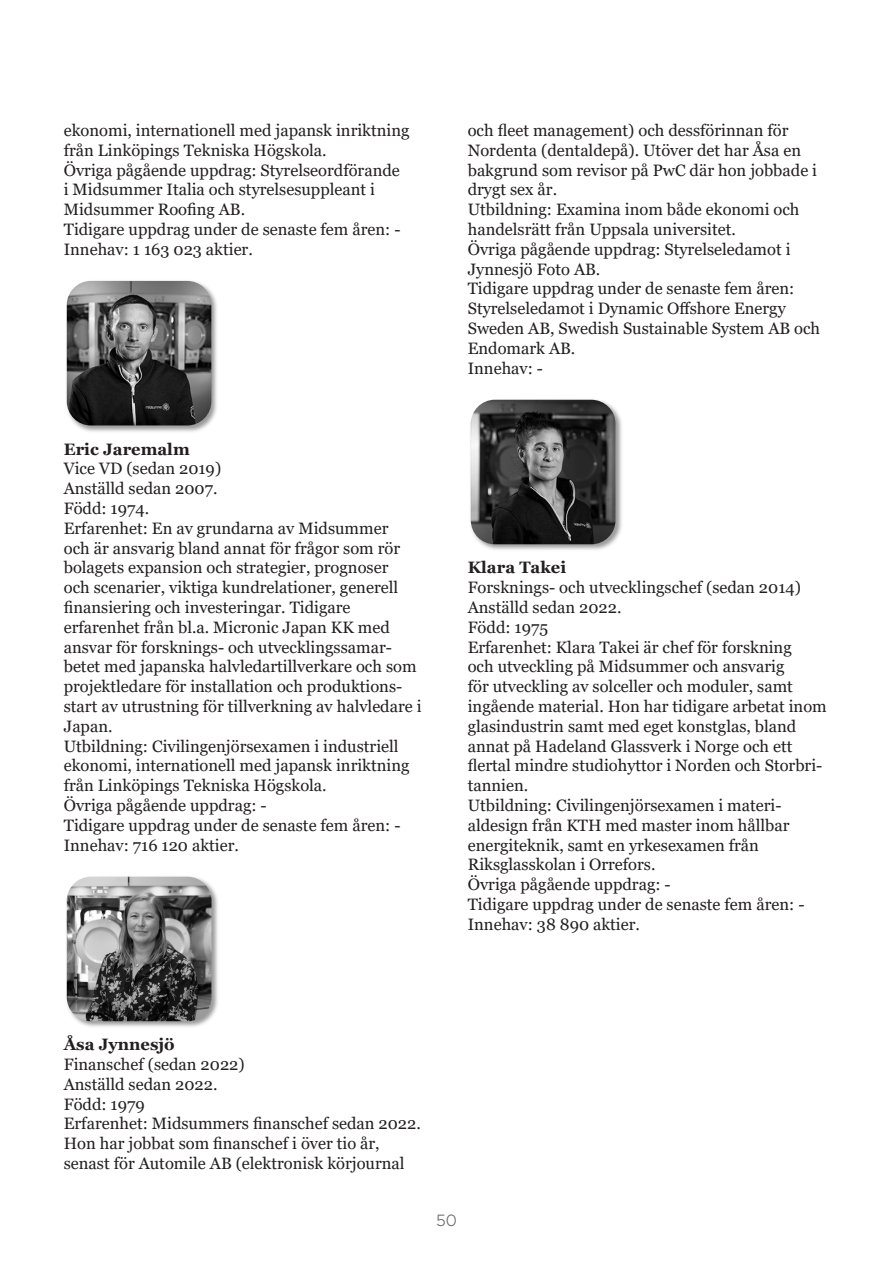
<style>
.page{position:relative;width:893px;height:1263px;background:#fff}
.page>*{position:absolute;margin:0;border:0;box-sizing:border-box;transform-origin:0 0}
.Brödtext{font:16.5px/19.8px "Georgia";color:#231f20}
.Brödtext_Bold{font:700 16.5px "Georgia";color:#231f20}
.t1{font:300 16.5px "Metropolis";color:#6c6d70}
</style>
<div class="page">
<img style="left:66px;top:280px;width:151px;height:152px">
<img style="left:67px;top:281px;width:144px;height:144px">
<img style="left:66px;top:876px;width:152px;height:151px">
<img style="left:67px;top:877px;width:145px;height:144px">
<img style="left:470px;top:399px;width:152px;height:151px">
<img style="left:471px;top:400px;width:144px;height:144px">
<p class="Brödtext" style="left:64px;top:121px;width:347px">ekonomi, internationell med japansk inriktning från Linköpings Tekniska Högskola.</p>
<p class="Brödtext" style="left:64px;top:160px;width:338px">Övriga pågående uppdrag: Styrelseordförande i Midsummer Italia och styrelsesuppleant i<br>Midsummer Roofing AB.</p>
<p class="Brödtext" style="left:64px;top:220px;width:338px">Tidigare uppdrag under de senaste fem åren: -</p>
<p class="Brödtext" style="left:64px;top:240px;width:191px">Innehav: 1 163 023 aktier.</p>
<p class="Brödtext_Bold" style="left:64px;top:438px;width:127px">Eric Jaremalm</p>
<p class="Brödtext" style="left:64px;top:459px;width:159px">Vice VD (sedan 2019)</p>
<p class="Brödtext" style="left:64px;top:479px;width:155px">Anställd sedan 2007.</p>
<p class="Brödtext" style="left:64px;top:499px;width:87px">Född: 1974.</p>
<p class="Brödtext" style="left:64px;top:518px;width:359px">Erfarenhet: En av grundarna av Midsummer<br>och är ansvarig bland annat för frågor som rör bolagets expansion och strategier, prognoser<br>och scenarier, viktiga kundrelationer, generell finansiering och investeringar. Tidigare erfarenhet från bl.a. Micronic Japan KK med ansvar för forsknings- och utvecklingssamar&shy;betet med japanska halvledartillverkare och som projektledare för installation och produktions&shy;start av utrustning för tillverkning av halvledare i Japan.</p>
<p class="Brödtext" style="left:64px;top:736px;width:347px">Utbildning: Civilingenjörsexamen i industriell ekonomi, internationell med japansk inriktning från Linköpings Tekniska Högskola.</p>
<p class="Brödtext" style="left:64px;top:796px;width:204px">Övriga pågående uppdrag: -</p>
<p class="Brödtext" style="left:64px;top:815px;width:338px">Tidigare uppdrag under de senaste fem åren: -</p>
<p class="Brödtext" style="left:64px;top:835px;width:177px">Innehav: 716 120 aktier.</p>
<p class="Brödtext" style="left:468px;top:121px;width:351px">och fleet management) och dessförinnan för Nordenta (dentaldepå). Utöver det har Åsa en bakgrund som revisor på PwC där hon jobbade i drygt sex år.</p>
<p class="Brödtext" style="left:468px;top:200px;width:333px">Utbildning: Examina inom både ekonomi och handelsrätt från Uppsala universitet.</p>
<p class="Brödtext" style="left:468px;top:240px;width:324px">Övriga pågående uppdrag: Styrelseledamot i<br>Jynnesjö Foto AB.</p>
<p class="Brödtext" style="left:468px;top:279px;width:354px">Tidigare uppdrag under de senaste fem åren:<br>Styrelseledamot i Dynamic Offshore Energy Sweden AB, Swedish Sustainable System AB och Endomark AB.</p>
<p class="Brödtext" style="left:468px;top:358px;width:77px">Innehav: -</p>
<p class="Brödtext_Bold" style="left:468px;top:557px;width:100px">Klara Takei</p>
<p class="Brödtext" style="left:468px;top:578px;width:335px">Forsknings- och utvecklingschef (sedan 2014)</p>
<p class="Brödtext" style="left:468px;top:598px;width:155px">Anställd sedan 2022.</p>
<p class="Brödtext" style="left:468px;top:617px;width:82px">Född: 1975</p>
<p class="Brödtext" style="left:468px;top:637px;width:360px">Erfarenhet: Klara Takei är chef för forskning<br>och utveckling på Midsummer och ansvarig<br>för utveckling av solceller och moduler, samt ingående material. Hon har tidigare arbetat inom glasindustrin samt med eget konstglas, bland annat på Hadeland Glassverk i Norge och ett flertal mindre studiohyttor i Norden och Storbri&shy;tannien.</p>
<p class="Brödtext" style="left:468px;top:796px;width:323px">Utbildning: Civilingenjörsexamen i materi&shy;aldesign från KTH med master inom hållbar energiteknik, samt en yrkesexamen från Riksglasskolan i Orrefors.</p>
<p class="Brödtext" style="left:468px;top:875px;width:204px">Övriga pågående uppdrag: -</p>
<p class="Brödtext" style="left:468px;top:895px;width:338px">Tidigare uppdrag under de senaste fem åren: -</p>
<p class="Brödtext" style="left:468px;top:914px;width:174px">Innehav: 38 890 aktier.</p>
<p class="Brödtext_Bold" style="left:64px;top:1034px;width:112px">Åsa Jynnesjö</p>
<p class="Brödtext" style="left:64px;top:1055px;width:182px">Finanschef (sedan 2022)</p>
<p class="Brödtext" style="left:64px;top:1075px;width:155px">Anställd sedan 2022.</p>
<p class="Brödtext" style="left:64px;top:1094px;width:82px">Född: 1979</p>
<p class="Brödtext" style="left:64px;top:1114px;width:359px">Erfarenhet: Midsummers finanschef sedan 2022.<br>Hon har jobbat som finanschef i över tio år, senast för Automile AB (elektronisk körjournal</p>
<p class="t1" style="left:436px;top:1210px;width:22px">50</p>
</div>
